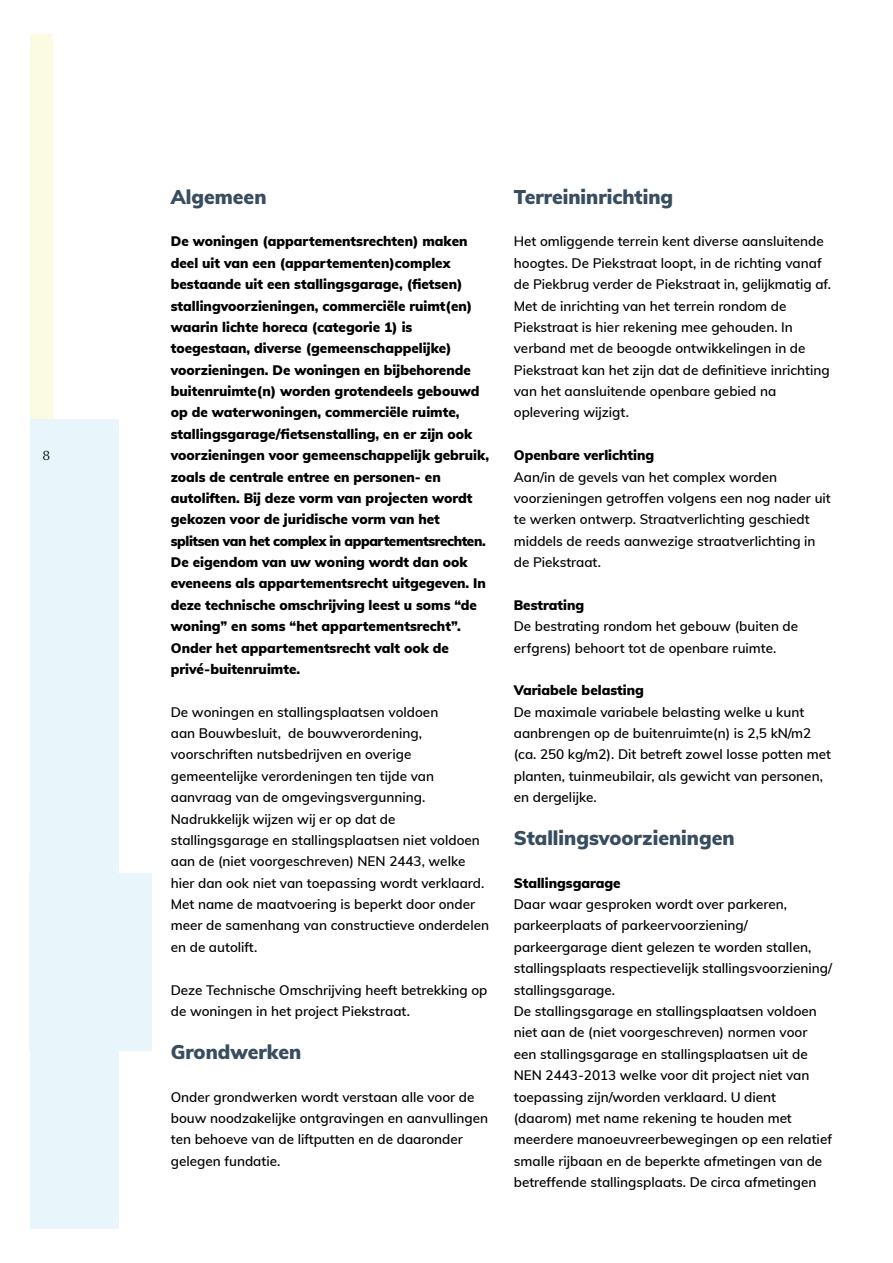
<style>
.page{position:relative;width:893px;height:1263px;background:#fff}
.page>*{position:absolute;margin:0;border:0;box-sizing:border-box;transform-origin:0 0}
.Kop{font:900 19.5px "Muli";color:#394d60}
.Bodytekst{font:600 13.5px/21.3px "Muli";color:#000}
.Introtekst{font:900 13.5px/21.3px "Muli";color:#000}
.Tussenkop{font:900 13.5px "Muli";color:#000}
.t1{font:12.75px "P22 Mackinac Pro";color:#000}
</style>
<div class="page">
<div style="left:30px;top:34px;width:22px;height:385px;background:#fbfae3"></div>
<div style="left:30px;top:419px;width:88px;height:453px;background:#e8f5fb"></div>
<div style="left:30px;top:872px;width:122px;height:178px;background:#e8f5fb"></div>
<div style="left:30px;top:1050px;width:88px;height:179px;background:#e8f5fb"></div>
<p class="t1" style="left:43px;top:448px;width:9px">8</p>
<p class="Kop" style="left:171px;top:182px;width:97px">Algemeen</p>
<p class="Introtekst" style="left:171px;top:230px;width:320px">De woningen (appartementsrechten) maken deel uit van een (appartementen)complex bestaande uit een stallingsgarage, (fietsen) stallingvoorzieningen, commerciële ruimt(en) waarin lichte horeca (categorie 1) is toegestaan, diverse (gemeenschappelijke) voorzieningen. De woningen en bijbehorende buitenruimte(n) worden grotendeels gebouwd op de waterwoningen, commerciële ruimte, stallingsgarage/fietsenstalling, en er zijn ook voorzieningen voor gemeenschappelijk gebruik, zoals de centrale entree en personen- en autoliften. Bij deze vorm van projecten wordt gekozen voor de juridische vorm van het splitsen van het complex in appartementsrechten.<br>De eigendom van uw woning wordt dan ook eveneens als appartementsrecht uitgegeven. In deze technische omschrijving leest u soms “de woning” en soms “het appartementsrecht”.<br>Onder het appartementsrecht valt ook de privé-buitenruimte.</p>
<p class="Bodytekst" style="left:171px;top:700px;width:320px">De woningen en stallingsplaatsen voldoen<br>aan Bouwbesluit, de bouwverordening, voorschriften nutsbedrijven en overige gemeentelijke verordeningen ten tijde van aanvraag van de omgevingsvergunning.<br>Nadrukkelijk wijzen wij er op dat de stallingsgarage en stallingsplaatsen niet voldoen aan de (niet voorgeschreven) NEN 2443, welke hier dan ook niet van toepassing wordt verklaard.<br>Met name de maatvoering is beperkt door onder meer de samenhang van constructieve onderdelen en de autolift.</p>
<p class="Bodytekst" style="left:171px;top:978px;width:318px">Deze Technische Omschrijving heeft betrekking op de woningen in het project Piekstraat.</p>
<p class="Kop" style="left:171px;top:1037px;width:132px">Grondwerken</p>
<p class="Bodytekst" style="left:171px;top:1085px;width:319px">Onder grondwerken wordt verstaan alle voor de bouw noodzakelijke ontgravingen en aanvullingen ten behoeve van de liftputten en de daaronder gelegen fundatie.</p>
<p class="Kop" style="left:514px;top:182px;width:161px">Terreininrichting</p>
<p class="Bodytekst" style="left:514px;top:230px;width:319px">Het omliggende terrein kent diverse aansluitende hoogtes. De Piekstraat loopt, in de richting vanaf de Piekbrug verder de Piekstraat in, gelijkmatig af.<br>Met de inrichting van het terrein rondom de Piekstraat is hier rekening mee gehouden. In verband met de beoogde ontwikkelingen in de Piekstraat kan het zijn dat de definitieve inrichting van het aansluitende openbare gebied na oplevering wijzigt.</p>
<p class="Tussenkop" style="left:514px;top:445px;width:142px">Openbare verlichting</p>
<p class="Bodytekst" style="left:514px;top:465px;width:318px">Aan/in de gevels van het complex worden voorzieningen getroffen volgens een nog nader uit te werken ontwerp. Straatverlichting geschiedt middels de reeds aanwezige straatverlichting in de Piekstraat.</p>
<p class="Tussenkop" style="left:514px;top:595px;width:72px">Bestrating</p>
<p class="Bodytekst" style="left:514px;top:615px;width:286px">De bestrating rondom het gebouw (buiten de erfgrens) behoort tot de openbare ruimte.</p>
<p class="Tussenkop" style="left:514px;top:680px;width:132px">Variabele belasting</p>
<p class="Bodytekst" style="left:514px;top:700px;width:319px">De maximale variabele belasting welke u kunt aanbrengen op de buitenruimte(n) is 2,5 kN/m2 (ca. 250 kg/m2). Dit betreft zowel losse potten met planten, tuinmeubilair, als gewicht van personen, en dergelijke.</p>
<p class="Kop" style="left:514px;top:824px;width:222px">Stallingsvoorzieningen</p>
<p class="Tussenkop" style="left:514px;top:873px;width:108px">Stallingsgarage</p>
<p class="Bodytekst" style="left:514px;top:893px;width:320px">Daar waar gesproken wordt over parkeren, parkeerplaats of parkeervoorziening/ parkeergarage dient gelezen te worden stallen, stallingsplaats respectievelijk stallingsvoorziening/ stallingsgarage.</p>
<p class="Bodytekst" style="left:514px;top:1000px;width:320px">De stallingsgarage en stallingsplaatsen voldoen niet aan de (niet voorgeschreven) normen voor een stallingsgarage en stallingsplaatsen uit de NEN 2443-2013 welke voor dit project niet van toepassing zijn/worden verklaard. U dient (daarom) met name rekening te houden met meerdere manoeuvreerbewegingen op een relatief smalle rijbaan en de beperkte afmetingen van de betreffende stallingsplaats. De circa afmetingen</p>
</div>
